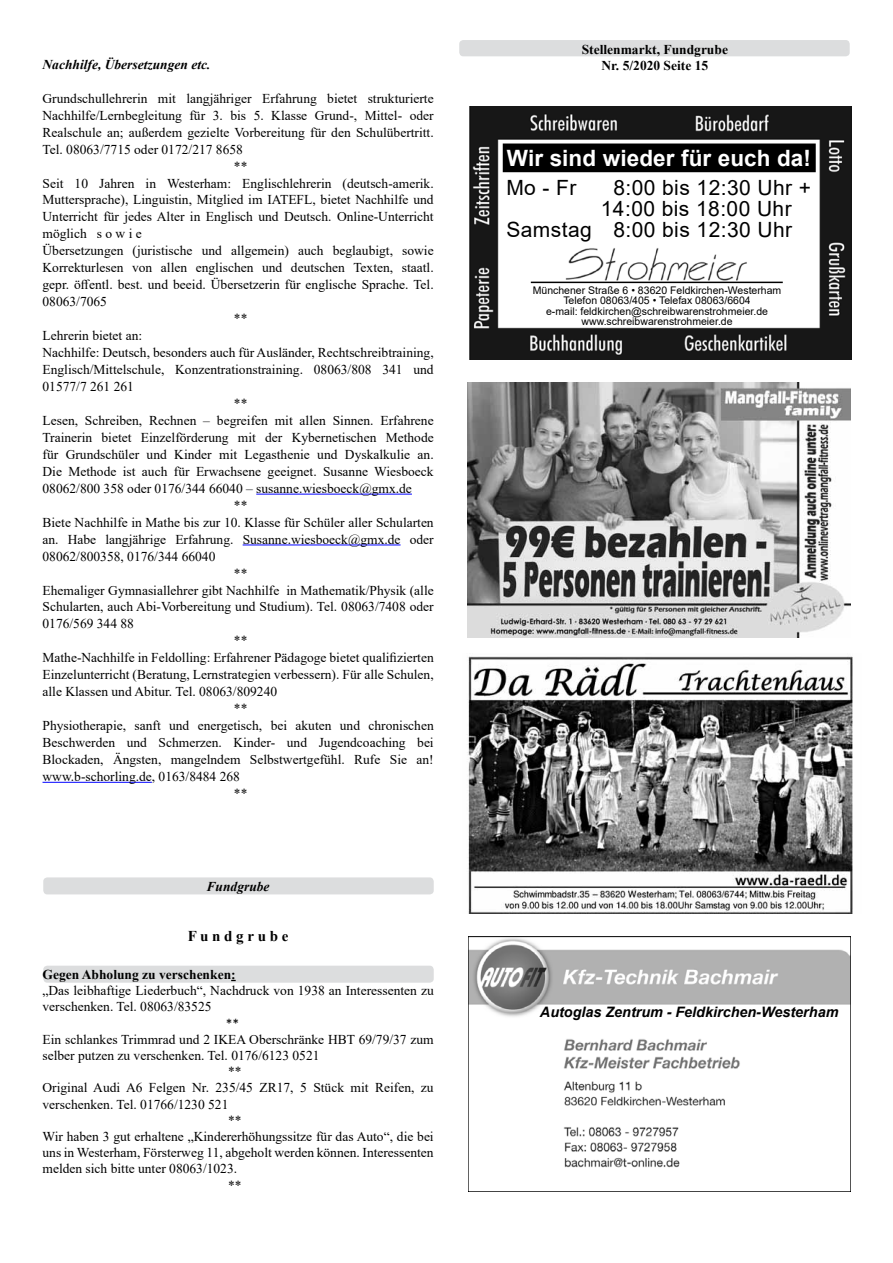
<style>
.page{position:relative;width:893px;height:1263px;background:#fff}
.page>*{position:absolute;margin:0;border:0;box-sizing:border-box;transform-origin:0 0}
.t1{font:700 22.5px "Arial";letter-spacing:.005em;color:#fff}
.t2{font:21px "Arial";letter-spacing:.02em;color:#000}
.t3{font:700 15px "Times New Roman";color:#000}
.t4{font:italic 700 14.4px "Arial";color:#000}
.t5{font:13.5px/16.2px "Times New Roman";color:#000}
.t6{font:700 13.5px/16.2px "Times New Roman";color:#000;text-align:center}
.t7{font:italic 700 13.5px "Times New Roman";color:#000}
.t8{font:13.5px "Calibri";color:#000}
.t9{font:10.5px/10.5px "Arial";color:#000;text-align:center}
</style>
<div class="page">
<div style="left:43px;top:966px;width:391px;height:17px;background:#dcddde;border-radius:4px"></div>
<div style="left:43px;top:877px;width:391px;height:17px;background:#dcddde;border-radius:4px"></div>
<div style="left:459px;top:40px;width:391px;height:16px;background:#dcddde;border-radius:4px"></div>
<img style="left:468px;top:656px;width:385px;height:257px">
<img style="left:470px;top:938px;width:379px;height:230px">
<div style="left:468px;top:936px;width:383px;height:256px;border:1px solid #000"></div>
<img style="left:468px;top:383px;width:382px;height:255px">
<hr style="left:256px;top:494px;width:156px;height:1px;background:#00f">
<hr style="left:243px;top:545px;width:158px;height:1px;background:#00f">
<hr style="left:43px;top:782px;width:109px;height:1px;background:#00f">
<img style="left:469px;top:106px;width:382px;height:254px">
<img style="left:563px;top:245px;width:185px;height:37px">
<hr style="left:531px;top:282px;width:252px;height:1px;background:#000">
<div style="left:503px;top:144px;width:312px;height:27px;background:#000"></div>
<div style="left:503px;top:144px;width:313px;height:28px;border:2px solid #000"></div>
<p class="t7" style="left:43px;top:55px;width:169px">Nachhilfe, Übersetzungen etc.</p>
<p class="t5" style="left:43px;top:90px;width:393px">Grundschullehrerin mit langjähriger Erfahrung bietet strukturierte</p>
<p class="t5" style="left:43px;top:107px;width:393px">Nachhilfe/Lernbegleitung für 3. bis 5. Klasse Grund-, Mittel- oder</p>
<p class="t5" style="left:43px;top:124px;width:393px">Realschule an; außerdem gezielte Vorbereitung für den Schulübertritt.</p>
<p class="t5" style="left:43px;top:141px;width:202px">Tel. 08063/7715 oder 0172/217 8658</p>
<p class="t5" style="left:234px;top:158px;width:15px">**</p>
<p class="t5" style="left:43px;top:174px;width:393px">Seit 10 Jahren in Westerham: Englischlehrerin (deutsch-amerik.</p>
<p class="t5" style="left:43px;top:191px;width:393px">Muttersprache), Linguistin, Mitglied im IATEFL, bietet Nachhilfe und</p>
<p class="t5" style="left:43px;top:208px;width:393px">Unterricht für jedes Alter in Englisch und Deutsch. Online-Unterricht</p>
<p class="t5" style="left:43px;top:225px;width:101px">möglich s o w i e</p>
<p class="t5" style="left:43px;top:242px;width:393px">Übersetzungen (juristische und allgemein) auch beglaubigt, sowie</p>
<p class="t5" style="left:43px;top:259px;width:393px">Korrekturlesen von allen englischen und deutschen Texten, staatl.</p>
<p class="t5" style="left:43px;top:276px;width:393px">gepr. öffentl. best. und beeid. Übersetzerin für englische Sprache. Tel.</p>
<p class="t5" style="left:43px;top:293px;width:66px">08063/7065</p>
<p class="t5" style="left:234px;top:310px;width:15px">**</p>
<p class="t5" style="left:43px;top:327px;width:101px">Lehrerin bietet an:</p>
<p class="t5" style="left:43px;top:344px;width:393px">Nachhilfe: Deutsch, besonders auch für Ausländer, Rechtschreibtraining,</p>
<p class="t5" style="left:43px;top:361px;width:393px">Englisch/Mittelschule, Konzentrationstraining. 08063/808 341 und</p>
<p class="t5" style="left:43px;top:378px;width:93px">01577/7 261 261</p>
<p class="t5" style="left:234px;top:395px;width:15px">**</p>
<p class="t5" style="left:43px;top:412px;width:393px">Lesen, Schreiben, Rechnen – begreifen mit allen Sinnen. Erfahrene</p>
<p class="t5" style="left:43px;top:429px;width:393px">Trainerin bietet Einzelförderung mit der Kybernetischen Methode</p>
<p class="t5" style="left:43px;top:446px;width:393px">für Grundschüler und Kinder mit Legasthenie und Dyskalkulie an.</p>
<p class="t5" style="left:43px;top:463px;width:393px">Die Methode ist auch für Erwachsene geeignet. Susanne Wiesboeck</p>
<p class="t5" style="left:43px;top:480px;width:371px">08062/800 358 oder 0176/344 66040 – susanne.wiesboeck@gmx.de</p>
<p class="t5" style="left:234px;top:497px;width:15px">**</p>
<p class="t5" style="left:43px;top:514px;width:393px">Biete Nachhilfe in Mathe bis zur 10. Klasse für Schüler aller Schularten</p>
<p class="t5" style="left:43px;top:531px;width:393px">an. Habe langjährige Erfahrung. Susanne.wiesboeck@gmx.de oder</p>
<p class="t5" style="left:43px;top:547px;width:174px">08062/800358, 0176/344 66040</p>
<p class="t5" style="left:234px;top:564px;width:15px">**</p>
<p class="t5" style="left:43px;top:581px;width:393px">Ehemaliger Gymnasiallehrer gibt Nachhilfe in Mathematik/Physik (alle</p>
<p class="t5" style="left:43px;top:598px;width:393px">Schularten, auch Abi-Vorbereitung und Studium). Tel. 08063/7408 oder</p>
<p class="t5" style="left:43px;top:615px;width:93px">0176/569 344 88</p>
<p class="t5" style="left:234px;top:632px;width:15px">**</p>
<p class="t5" style="left:43px;top:649px;width:393px">Mathe-Nachhilfe in Feldolling: Erfahrener Pädagoge bietet qualifizierten</p>
<p class="t5" style="left:43px;top:666px;width:393px">Einzelunterricht (Beratung, Lernstrategien verbessern). Für alle Schulen,</p>
<p class="t5" style="left:43px;top:683px;width:236px">alle Klassen und Abitur. Tel. 08063/809240</p>
<p class="t5" style="left:234px;top:700px;width:15px">**</p>
<p class="t5" style="left:43px;top:717px;width:393px">Physiotherapie, sanft und energetisch, bei akuten und chronischen</p>
<p class="t5" style="left:43px;top:734px;width:393px">Beschwerden und Schmerzen. Kinder- und Jugendcoaching bei</p>
<p class="t5" style="left:43px;top:751px;width:393px">Blockaden, Ängsten, mangelndem Selbstwertgefühl. Rufe Sie an!</p>
<p class="t5" style="left:43px;top:768px;width:199px">www.b-schorling.de, 0163/8484 268</p>
<p class="t5" style="left:234px;top:785px;width:15px">**</p>
<p class="t7" style="left:207px;top:877px;width:65px">Fundgrube</p>
<p class="t3" style="left:188px;top:925px;width:102px">F u n d g r u b e</p>
<p class="t6" style="left:43px;top:966px;width:195px">Gegen Abholung zu verschenken:</p>
<p class="t5" style="left:43px;top:982px;width:393px">„Das leibhaftige Liederbuch“, Nachdruck von 1938 an Interessenten zu verschenken. Tel. 08063/83525</p>
<p class="t8" style="left:226px;top:1014px;width:15px">**</p>
<p class="t5" style="left:43px;top:1031px;width:393px">Ein schlankes Trimmrad und 2 IKEA Oberschränke HBT 69/79/37 zum</p>
<p class="t5" style="left:43px;top:1047px;width:278px">selber putzen zu verschenken. Tel. 0176/6123 0521</p>
<p class="t5" style="left:228px;top:1063px;width:15px">**</p>
<p class="t5" style="left:43px;top:1079px;width:393px">Original Audi A6 Felgen Nr. 235/45 ZR17, 5 Stück mit Reifen, zu</p>
<p class="t5" style="left:43px;top:1095px;width:187px">verschenken. Tel. 01766/1230 521</p>
<p class="t5" style="left:228px;top:1112px;width:15px">**</p>
<p class="t5" style="left:43px;top:1128px;width:393px">Wir haben 3 gut erhaltene „Kindererhöhungssitze für das Auto“, die bei</p>
<p class="t5" style="left:43px;top:1144px;width:393px">uns in Westerham, Försterweg 11, abgeholt werden können. Interessenten</p>
<p class="t5" style="left:43px;top:1160px;width:196px">melden sich bitte unter 08063/1023.</p>
<p class="t5" style="left:228px;top:1176px;width:15px">**</p>
<p class="t6" style="left:582px;top:41px;width:148px">Stellenmarkt, Fundgrube<br>Nr. 5/2020 Seite 15</p>
<h1 class="t1" style="left:507px;top:142px;width:306px">Wir sind wieder für euch da!</h1>
<h2 class="t2" style="left:506px;top:173px;width:72px">Mo - Fr</h2>
<h2 class="t2" style="left:613px;top:173px;width:199px">8:00 bis 12:30 Uhr +</h2>
<h2 class="t2" style="left:601px;top:194px;width:192px">14:00 bis 18:00 Uhr</h2>
<h2 class="t2" style="left:506px;top:215px;width:287px">Samstag 8:00 bis 12:30 Uhr</h2>
<p class="t9" style="left:533px;top:285px;width:250px">Münchener Straße 6 • 83620 Feldkirchen-Westerham Telefon 08063/405 • Telefax 08063/6604<br>e-mail: feldkirchen@schreibwarenstrohmeier.de www.schreibwarenstrohmeier.de</p>
<p class="t4" style="left:540px;top:1002px;width:300px">Autoglas Zentrum - Feldkirchen-Westerham</p>
</div>
